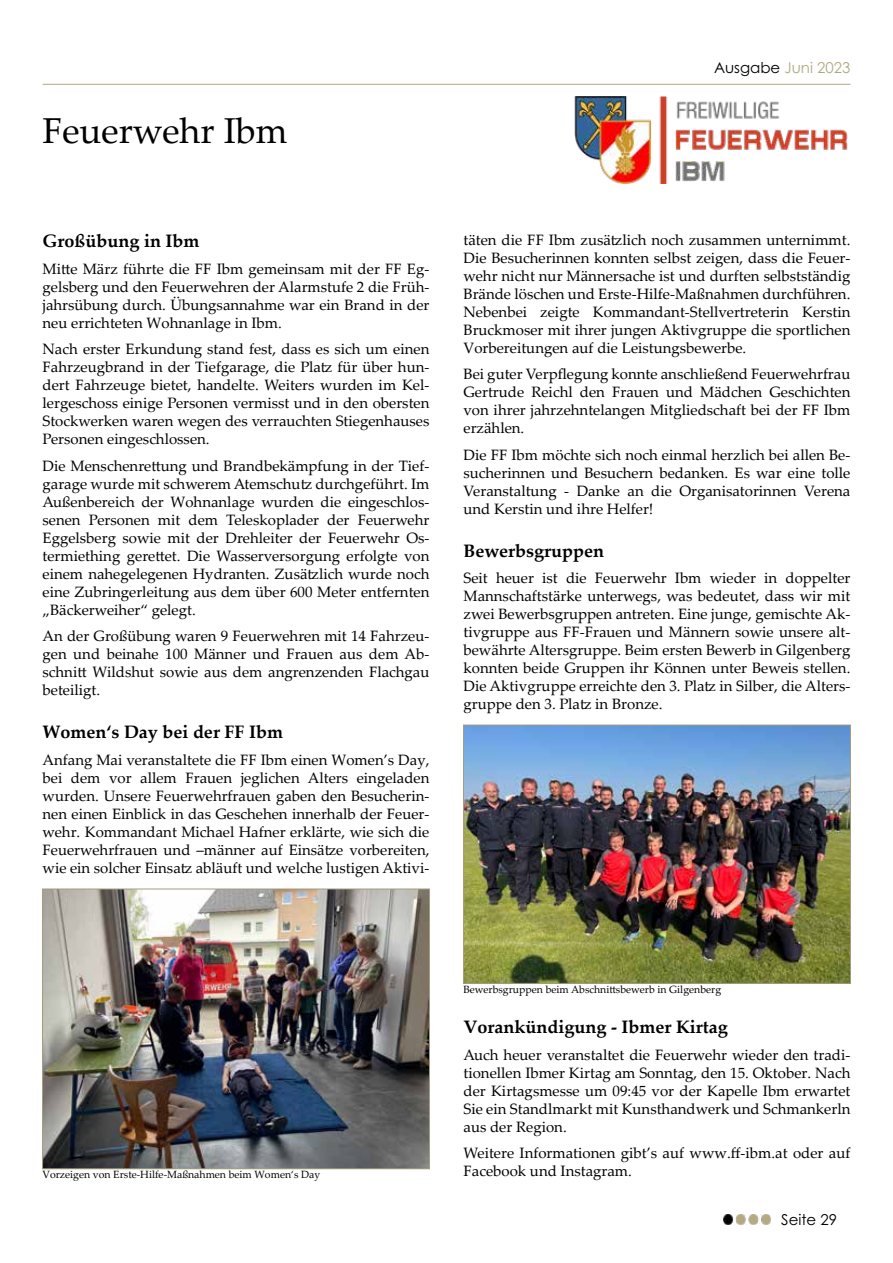
<style>
.page{position:relative;width:893px;height:1263px;background:#fff}
.page>*{position:absolute;margin:0;border:0;box-sizing:border-box;transform-origin:0 0}
.t1{font:36px "Palatino Linotype";color:#000}
.t2{font:700 18px "Palatino Linotype";color:#000}
.t3{font:15px/18px "Palatino Linotype";color:#000;text-align:justify}
.t4{font:15px "Century Gothic Pro";color:#b1a982}
.t5{font:15px "Century Gothic Pro";color:#000}
.t6{font:10.5px "Palatino Linotype";color:#000}
.s1{color:#000}
</style>
<div class="page">
<hr style="left:43px;top:84px;width:807px;height:1px;background:#b1a982">
<img style="left:724px;top:1214px;width:47px;height:10px">
<img style="left:574px;top:96px;width:274px;height:88px">
<img style="left:44px;top:891px;width:384px;height:276px">
<div style="left:42px;top:889px;width:388px;height:280px;border:1px solid #a39e80"></div>
<img style="left:465px;top:727px;width:384px;height:255px">
<div style="left:463px;top:725px;width:388px;height:259px;border:1px solid #a39e80"></div>
<h1 class="t1" style="left:43px;top:105px;width:247px">Feuerwehr Ibm</h1>
<p class="t4" style="left:714px;top:59px;width:138px"><span class="s1">Ausgabe</span> Juni 2023</p>
<p class="t2" style="left:43px;top:228px;width:158px">Großübung in Ibm</p>
<p class="t3" style="left:43px;top:259px;width:388px">Mitte März führte die FF Ibm gemeinsam mit der FF Eg&shy;gelsberg und den Feuerwehren der Alarmstufe 2 die Früh&shy;jahrsübung durch. Übungsannahme war ein Brand in der neu errichteten Wohnanlage in Ibm.</p>
<p class="t3" style="left:43px;top:339px;width:388px">Nach erster Erkundung stand fest, dass es sich um einen Fahrzeugbrand in der Tiefgarage, die Platz für über hun&shy;dert Fahrzeuge bietet, handelte. Weiters wurden im Kel&shy;lergeschoss einige Personen vermisst und in den obersten Stockwerken waren wegen des verrauchten Stiegenhauses Personen eingeschlossen.</p>
<p class="t3" style="left:43px;top:456px;width:388px">Die Menschenrettung und Brandbekämpfung in der Tief&shy;garage wurde mit schwerem Atemschutz durchgeführt. Im Außenbereich der Wohnanlage wurden die eingeschlos&shy;senen Personen mit dem Teleskoplader der Feuerwehr Eggelsberg sowie mit der Drehleiter der Feuerwehr Os&shy;termiething gerettet. Die Wasserversorgung erfolgte von einem nahegelegenen Hydranten. Zusätzlich wurde noch eine Zubringerleitung aus dem über 600 Meter entfernten „Bäckerweiher“ gelegt.</p>
<p class="t3" style="left:43px;top:626px;width:388px">An der Großübung waren 9 Feuerwehren mit 14 Fahrzeu&shy;gen und beinahe 100 Männer und Frauen aus dem Ab&shy;schnitt Wildshut sowie aus dem angrenzenden Flachgau beteiligt.</p>
<p class="t2" style="left:43px;top:719px;width:242px">Women‘s Day bei der FF Ibm</p>
<p class="t3" style="left:43px;top:750px;width:388px">Anfang Mai veranstaltete die FF Ibm einen Women’s Day, bei dem vor allem Frauen jeglichen Alters eingeladen wurden. Unsere Feuerwehrfrauen gaben den Besucherin&shy;nen einen Einblick in das Geschehen innerhalb der Feuer&shy;wehr. Kommandant Michael Hafner erklärte, wie sich die Feuerwehrfrauen und –männer auf Einsätze vorbereiten, wie ein solcher Einsatz abläuft und welche lustigen Aktivi-</p>
<p class="t3" style="left:463px;top:230px;width:388px">täten die FF Ibm zusätzlich noch zusammen unternimmt.<br>Die Besucherinnen konnten selbst zeigen, dass die Feuer&shy;wehr nicht nur Männersache ist und durften selbstständig Brände löschen und Erste-Hilfe-Maßnahmen durchführen.<br>Nebenbei zeigte Kommandant-Stellvertreterin Kerstin Bruckmoser mit ihrer jungen Aktivgruppe die sportlichen Vorbereitungen auf die Leistungsbewerbe.</p>
<p class="t3" style="left:463px;top:365px;width:388px">Bei guter Verpflegung konnte anschließend Feuerwehrfrau Gertrude Reichl den Frauen und Mädchen Geschichten von ihrer jahrzehntelangen Mitgliedschaft bei der FF Ibm erzählen.</p>
<p class="t3" style="left:463px;top:445px;width:388px">Die FF Ibm möchte sich noch einmal herzlich bei allen Be&shy;sucherinnen und Besuchern bedanken. Es war eine tolle Veranstaltung - Danke an die Organisatorinnen Verena und Kerstin und ihre Helfer!</p>
<p class="t2" style="left:463px;top:538px;width:142px">Bewerbsgruppen</p>
<p class="t3" style="left:463px;top:569px;width:388px">Seit heuer ist die Feuerwehr Ibm wieder in doppelter Mannschaftstärke unterwegs, was bedeutet, dass wir mit zwei Bewerbsgruppen antreten. Eine junge, gemischte Ak&shy;tivgruppe aus FF-Frauen und Männern sowie unsere alt&shy;bewährte Altersgruppe. Beim ersten Bewerb in Gilgenberg konnten beide Gruppen ihr Können unter Beweis stellen.<br>Die Aktivgruppe erreichte den 3. Platz in Silber, die Alters&shy;gruppe den 3. Platz in Bronze.</p>
<p class="t6" style="left:463px;top:981px;width:259px">Bewerbsgruppen beim Abschnittsbewerb in Gilgenberg</p>
<p class="t2" style="left:463px;top:1014px;width:266px">Vorankündigung - Ibmer Kirtag</p>
<p class="t3" style="left:463px;top:1045px;width:388px">Auch heuer veranstaltet die Feuerwehr wieder den tradi&shy;tionellen Ibmer Kirtag am Sonntag, den 15. Oktober. Nach der Kirtagsmesse um 09:45 vor der Kapelle Ibm erwartet Sie ein Standlmarkt mit Kunsthandwerk und Schmankerln aus der Region.</p>
<p class="t3" style="left:463px;top:1143px;width:388px">Weitere Informationen gibt’s auf www.ff-ibm.at oder auf</p>
<p class="t6" style="left:43px;top:1167px;width:279px">Vorzeigen von Erste-Hilfe-Maßnahmen beim Women‘s Day</p>
<p class="t3" style="left:463px;top:1161px;width:170px">Facebook und Instagram.</p>
<p class="t5" style="left:781px;top:1210px;width:57px">Seite 29</p>
</div>
